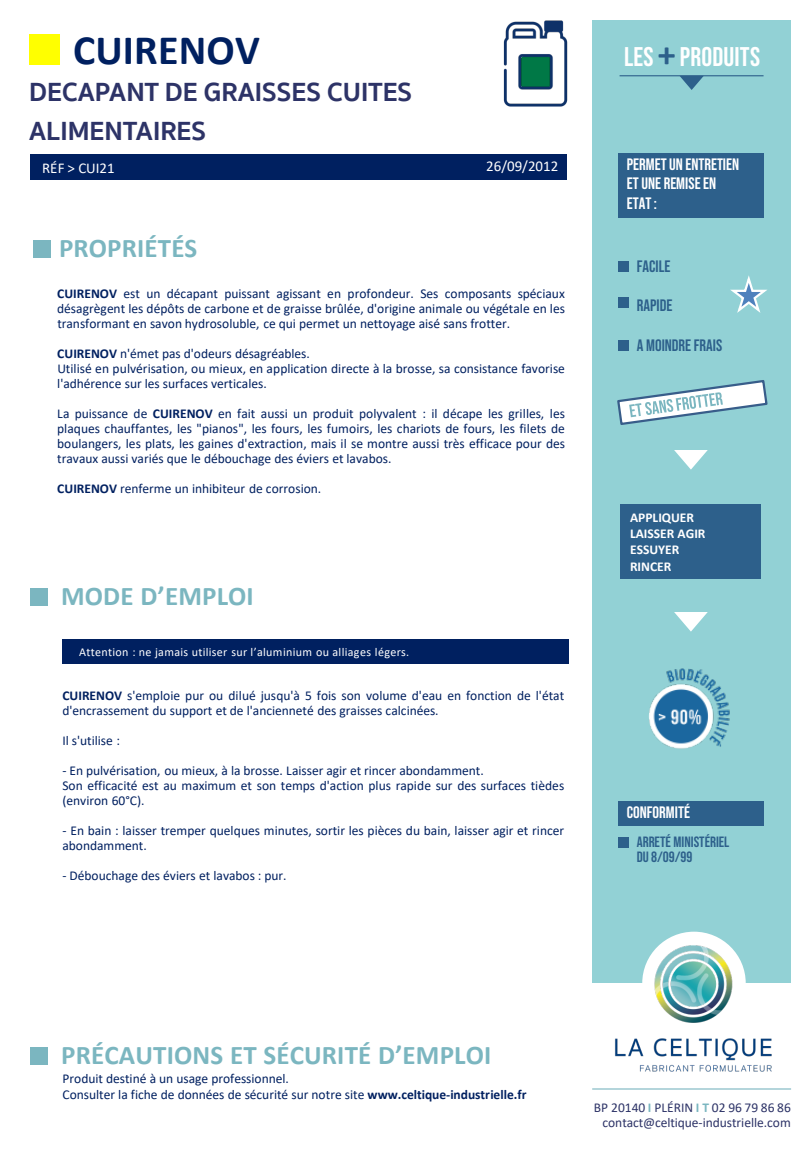
<style>
.page{position:relative;width:810px;height:1170px;background:#fff}
.page>*{position:absolute;margin:0;border:0;box-sizing:border-box;transform-origin:0 0}
.t1{font:700 42px "Calibri";letter-spacing:.005em;color:#002060}
.t2{font:700 27px "Calibri";letter-spacing:.005em;color:#7bb6c0}
.t3{font:700 27px/38.8px "Sukhumvit Set";letter-spacing:.005em;color:#2d3367}
.t4{font:27px "Bebas Neue";letter-spacing:.005em;color:#fff}
.t5{font:16.5px "Bebas Neue";color:#fff}
.t6{font:16.5px "Bebas Neue";color:#2d608b}
.t7{font:15px/15px "Bebas Neue";color:#2d608b}
.t8{font:15px "Calibri";color:#fff}
.t9{font:13.5px/15px "Calibri";color:#002060}
.t10{font:13.5px/15px "Calibri";color:#2d3367;text-align:right}
.t11{font:700 13.5px "Calibri";color:#fff}
.t12{font:12px "Calibri";letter-spacing:.025em;color:#fff}
.s1{font-weight:700}
.s2{font-family:"Calibri";font-weight:700;font-size:36px;color:#2d608b}
.s3{font-weight:700;color:#7bb6c0}
</style>
<div class="page">
<div style="left:592px;top:20px;width:199px;height:963px;background:#92d1d5"></div>
<div style="left:31px;top:155px;width:536px;height:25px;background:#002060"></div>
<div style="left:30px;top:34px;width:30px;height:31px;background:#ff0"></div>
<img style="left:503px;top:20px;width:65px;height:87px">
<div style="left:30px;top:588px;width:17px;height:17px;background:#7bb6c0"></div>
<div style="left:30px;top:1047px;width:18px;height:18px;background:#7bb6c0"></div>
<hr style="left:620px;top:75px;width:144px;height:1px;background:#2d608b">
<svg style="left:680px;top:76px;width:24px;height:14px"></svg>
<div style="left:618px;top:153px;width:146px;height:64px;background:#2d608b"></div>
<div style="left:618px;top:261px;width:11px;height:10px;background:#2d608b"></div>
<div style="left:618px;top:297px;width:11px;height:10px;background:#2d608b"></div>
<div style="left:618px;top:341px;width:11px;height:10px;background:#2d608b"></div>
<img style="left:648px;top:668px;width:82px;height:81px">
<svg style="left:617px;top:380px;width:151px;height:45px"></svg>
<svg style="left:674px;top:450px;width:34px;height:20px"></svg>
<div style="left:620px;top:504px;width:141px;height:74px;background:#2d608b"></div>
<svg style="left:730px;top:275px;width:37px;height:38px"></svg>
<svg style="left:674px;top:612px;width:34px;height:20px"></svg>
<div style="left:618px;top:802px;width:146px;height:24px;background:#2d608b"></div>
<div style="left:618px;top:837px;width:11px;height:11px;background:#2d608b"></div>
<hr style="left:592px;top:1088px;width:199px;height:2px;background:#7bb6c0">
<img style="left:599px;top:931px;width:190px;height:158px">
<div style="left:33px;top:240px;width:17px;height:18px;background:#7bb6c0"></div>
<div style="left:62px;top:639px;width:506px;height:25px;background:#002060"></div>
<h1 class="t1" style="left:73px;top:20px;width:188px">CUIRENOV</h1>
<p class="t3" style="left:29px;top:73px;width:384px">DECAPANT DE GRAISSES CUITES<br>ALIMENTAIRES</p>
<p class="t8" style="left:42px;top:157px;width:74px">RÉF &gt; CUI21</p>
<p class="t8" style="left:486px;top:156px;width:73px">26/09/2012</p>
<p class="t2" style="left:59px;top:229px;width:140px">PROPRIÉTÉS</p>
<p class="t9" style="left:57px;top:286px;width:509px;text-align:justify"><span class="s1">CUIRENOV</span> est un décapant puissant agissant en profondeur. Ses composants spéciaux désagrègent les dépôts de carbone et de graisse brûlée, d'origine animale ou végétale en les transformant en savon hydrosoluble, ce qui permet un nettoyage aisé sans frotter.</p>
<p class="t9" style="left:57px;top:346px;width:254px"><span class="s1">CUIRENOV</span> n'émet pas d'odeurs désagréables.</p>
<p class="t9" style="left:57px;top:360px;width:509px">Utilisé en pulvérisation, ou mieux, en application directe à la brosse, sa consistance favorise l'adhérence sur les surfaces verticales.</p>
<p class="t9" style="left:57px;top:406px;width:509px;text-align:justify">La puissance de <span class="s1">CUIRENOV</span> en fait aussi un produit polyvalent : il décape les grilles, les plaques chauffantes, les "pianos", les fours, les fumoirs, les chariots de fours, les filets de boulangers, les plats, les gaines d'extraction, mais il se montre aussi très efficace pour des travaux aussi variés que le débouchage des éviers et lavabos.</p>
<p class="t9" style="left:57px;top:481px;width:266px"><span class="s1">CUIRENOV</span> renferme un inhibiteur de corrosion.</p>
<p class="t2" style="left:61px;top:577px;width:194px">MODE D’EMPLOI</p>
<p class="t12" style="left:79px;top:643px;width:332px">Attention : ne jamais utiliser sur l’aluminium ou alliages légers.</p>
<p class="t9" style="left:62px;top:688px;width:503px"><span class="s1">CUIRENOV</span> s'emploie pur ou dilué jusqu'à 5 fois son volume d'eau en fonction de l'état d'encrassement du support et de l'ancienneté des graisses calcinées.</p>
<p class="t9" style="left:62px;top:733px;width:59px">Il s'utilise :</p>
<p class="t9" style="left:62px;top:763px;width:423px">- En pulvérisation, ou mieux, à la brosse. Laisser agir et rincer abondamment.</p>
<p class="t9" style="left:62px;top:778px;width:503px">Son efficacité est au maximum et son temps d'action plus rapide sur des surfaces tièdes (environ 60°C).</p>
<p class="t9" style="left:62px;top:823px;width:503px">- En bain : laisser tremper quelques minutes, sortir les pièces du bain, laisser agir et rincer abondamment.</p>
<p class="t9" style="left:62px;top:868px;width:226px">- Débouchage des éviers et lavabos : pur.</p>
<p class="t4" style="left:624px;top:41px;width:138px">LES <span class="s2">+</span> PRODUITS</p>
<p class="t5" style="left:627px;top:154px;width:114px">PERMET UN ENTRETIEN</p>
<p class="t5" style="left:627px;top:174px;width:91px">ET UNE REMISE EN</p>
<p class="t5" style="left:627px;top:194px;width:32px">ETAT :</p>
<p class="t6" style="left:637px;top:257px;width:35px">FACILE</p>
<p class="t6" style="left:637px;top:296px;width:37px">RAPIDE</p>
<p class="t6" style="left:637px;top:336px;width:87px">A MOINDRE FRAIS</p>
<p class="t11" style="left:630px;top:508px;width:66px">APPLIQUER</p>
<p class="t11" style="left:630px;top:524px;width:77px">LAISSER AGIR</p>
<p class="t11" style="left:630px;top:540px;width:51px">ESSUYER</p>
<p class="t11" style="left:630px;top:557px;width:43px">RINCER</p>
<p class="t5" style="left:627px;top:803px;width:65px">CONFORMITÉ</p>
<p class="t7" style="left:637px;top:835px;width:94px">ARRETÉ MINISTÉRIEL<br>DU 8/09/99</p>
<p class="t2" style="left:61px;top:1036px;width:432px">PRÉCAUTIONS ET SÉCURITÉ D’EMPLOI</p>
<p class="t9" style="left:62px;top:1071px;width:228px">Produit destiné à un usage professionnel.</p>
<p class="t9" style="left:62px;top:1087px;width:466px">Consulter la fiche de données de sécurité sur notre site <span class="s1">www.celtique-industrielle.fr</span></p>
<p class="t10" style="left:594px;top:1100px;width:198px">BP 20140 <span class="s3">I</span> PLÉRIN <span class="s3">I T</span> 02 96 79 86 86 contact@celtique-industrielle.com</p>
</div>
